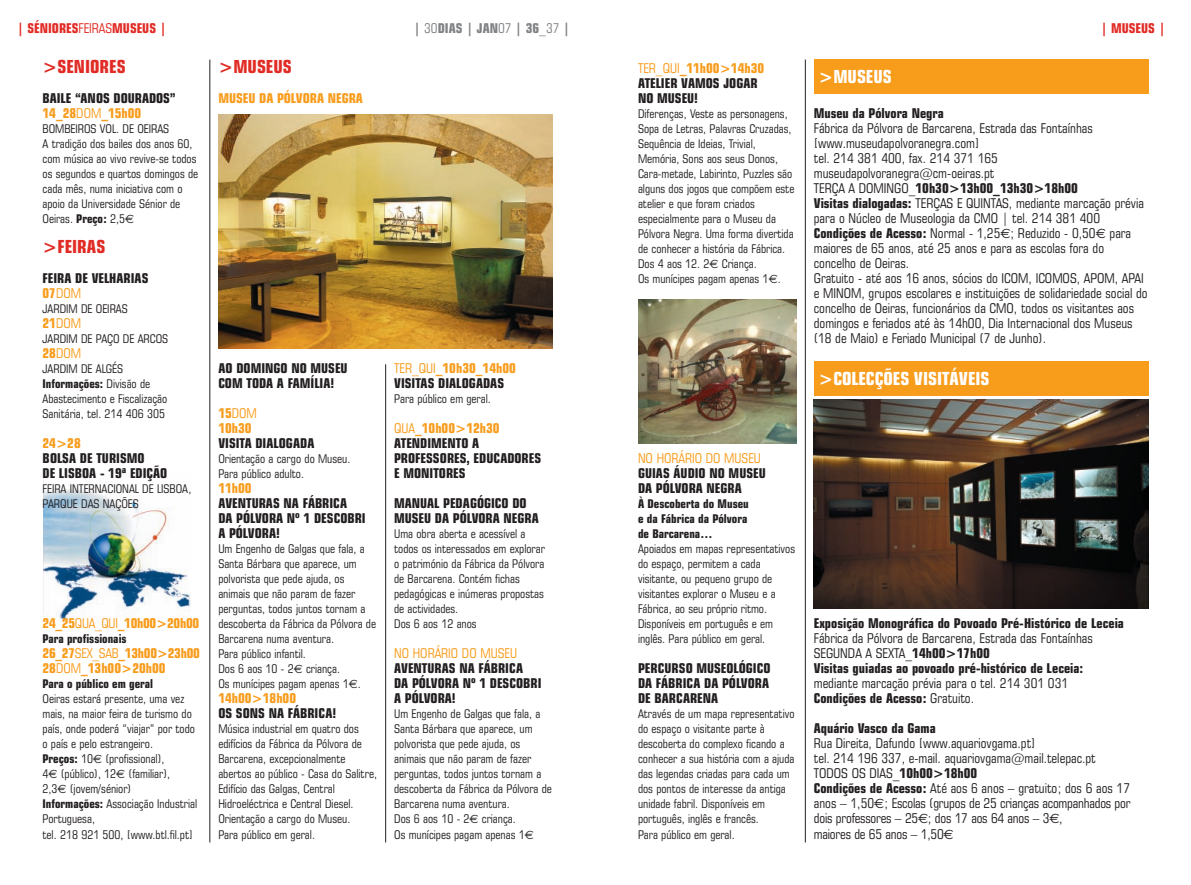
<style>
.page{position:relative;width:1191px;height:885px;background:#fff}
.page>*{position:absolute;margin:0;border:0;box-sizing:border-box;transform-origin:0 0}
.t1{font:700 condensed 18px "Square 721 BT";color:#fff}
.t2{font:700 condensed 18px "Square 721 BT";color:#e12c26}
.t3{font:condensed 13.5px/15px "Square 721 BT";color:#231f20}
.t4{font:700 condensed 13.5px/15px "Square 721 BT";color:#231f20}
.t5{font:700 condensed 13.5px/15px "Square 721 BT";letter-spacing:-.02em;color:#f89c1c}
.t6{font:700 condensed 13.5px/15px "Square 721 BT";color:#f89c1c}
.t7{font:condensed 13.5px "Square 721 BT";color:#f89c1c}
.t8{font:700 condensed 13.5px "Square 721 BT";color:#e12c26}
.t9{font:700 condensed 13.5px "Square 721 BT";color:#808285}
.t10{font:condensed 12px/15px "Square 721 BT";color:#231f20}
.t11{font:700 condensed 12px/15px "Square 721 BT";color:#231f20;text-align:justify}
.s1{font-weight:400}
.s2{color:#f89c1c}
.s3{font-weight:400;color:#f89c1c}
.s4{font-weight:700}
.s5{font-family:"Euro Sans";font-stretch:normal}
</style>
<div class="page">
<img style="left:43px;top:477px;width:148px;height:144px">
<hr style="left:385px;top:364px;width:1px;height:478px;background:#231f20">
<hr style="left:210px;top:60px;width:1px;height:782px;background:#231f20">
<hr style="left:805px;top:60px;width:1px;height:782px;background:#231f20">
<img style="left:814px;top:400px;width:334px;height:208px">
<div style="left:814px;top:60px;width:334px;height:34px;background:#f89c1c"></div>
<div style="left:814px;top:361px;width:334px;height:34px;background:#f89c1c"></div>
<img style="left:218px;top:115px;width:335px;height:234px">
<img style="left:638px;top:299px;width:159px;height:144px">
<p class="t8" style="left:17px;top:21px;width:151px">| SÉNIORES<span class="s1">FEIRAS</span>MUSEUS |</p>
<p class="t9" style="left:414px;top:21px;width:158px">| <span class="s1">30</span>DIAS | JAN<span class="s1">07</span> | 36<span class="s1">_37</span> |</p>
<h1 class="t2" style="left:43px;top:56px;width:85px">&gt;SENIORES</h1>
<p class="t4" style="left:43px;top:91px;width:135px">BAILE “ANOS DOURADOS”<br><span class="s2">14_28</span><span class="s3">DOM</span><span class="s2">_15h00</span></p>
<p class="t10" style="left:43px;top:121px;width:157px">BOMBEIROS VOL. DE OEIRAS<br>A tradição dos bailes dos anos 60, com música ao vivo revive-se todos os segundos e quartos domingos de cada mês, numa iniciativa com o apoio da Universidade Sénior de<br>Oeiras. <span class="s4">Preço:</span> 2,5<span class="s5">€</span></p>
<h1 class="t2" style="left:43px;top:236px;width:64px">&gt;FEIRAS</h1>
<p class="t4" style="left:43px;top:271px;width:107px">FEIRA DE VELHARIAS<br><span class="s2">07</span><span class="s3">DOM</span></p>
<p class="t10" style="left:43px;top:301px;width:87px">JARDIM DE OEIRAS</p>
<p class="t7" style="left:43px;top:315px;width:40px"><span class="s4">21</span>DOM</p>
<p class="t10" style="left:43px;top:331px;width:127px">JARDIM DE PAÇO DE ARCOS</p>
<p class="t7" style="left:43px;top:345px;width:40px"><span class="s4">28</span>DOM</p>
<p class="t10" style="left:43px;top:361px;width:126px">JARDIM DE ALGÉS<br><span class="s4">Informações:</span> Divisão de<br>Abastecimento e Fiscalização<br>Sanitária, tel. 214 406 305</p>
<p class="t6" style="left:43px;top:436px;width:40px">24&gt;28</p>
<p class="t4" style="left:43px;top:451px;width:126px">BOLSA DE TURISMO<br>DE LISBOA - 19ª EDIÇÃO</p>
<p class="t10" style="left:43px;top:481px;width:150px">FEIRA INTERNACIONAL DE LISBOA,<br>PARQUE DAS NAÇÕES</p>
<h1 class="t2" style="left:218px;top:56px;width:75px">&gt;MUSEUS</h1>
<p class="t6" style="left:218px;top:91px;width:146px">MUSEU DA PÓLVORA NEGRA</p>
<p class="t4" style="left:394px;top:361px;width:123px"><span class="s3">TER_QUI</span><span class="s2">_10h30_14h00<br></span>VISITAS DIALOGADAS</p>
<p class="t10" style="left:394px;top:391px;width:98px">Para público em geral.</p>
<p class="t4" style="left:394px;top:421px;width:148px"><span class="s3">QUA</span><span class="s2">_10h00&gt;12h30<br></span>ATENDIMENTO A<br>PROFESSORES, EDUCADORES<br>E MONITORES</p>
<p class="t4" style="left:394px;top:496px;width:146px">MANUAL PEDAGÓGICO DO<br>MUSEU DA PÓLVORA NEGRA</p>
<p class="t10" style="left:394px;top:526px;width:152px">Uma obra aberta e acessível a todos os interessados em explorar o património da Fábrica da Pólvora de Barcarena. Contém fichas pedagógicas e inúmeras propostas de actividades.<br>Dos 6 aos 12 anos</p>
<p class="t7" style="left:394px;top:645px;width:124px">NO HORÁRIO DO MUSEU</p>
<p class="t4" style="left:394px;top:661px;width:149px">AVENTURAS NA FÁBRICA<br>DA PÓLVORA Nº 1 DESCOBRI<br>A PÓLVORA!</p>
<p class="t10" style="left:394px;top:706px;width:159px">Um Engenho de Galgas que fala, a<br>Santa Bárbara que aparece, um polvorista que pede ajuda, os animais que não param de fazer perguntas, todos juntos tornam a descoberta da Fábrica da Pólvora de<br>Barcarena numa aventura.<br>Dos 6 aos 10 - 2<span class="s5">€</span> criança.<br>Os munícipes pagam apenas 1<span class="s5">€</span></p>
<p class="t4" style="left:218px;top:361px;width:131px">AO DOMINGO NO MUSEU<br>COM TODA A FAMÍLIA!</p>
<p class="t6" style="left:218px;top:406px;width:40px">15<span class="s1">DOM<br></span>10h30</p>
<p class="t4" style="left:218px;top:436px;width:98px">VISITA DIALOGADA</p>
<p class="t10" style="left:218px;top:451px;width:134px">Orientação a cargo do Museu.<br>Para público adulto.</p>
<p class="t6" style="left:218px;top:481px;width:35px">11h00</p>
<p class="t4" style="left:218px;top:496px;width:149px">AVENTURAS NA FÁBRICA<br>DA PÓLVORA Nº 1 DESCOBRI<br>A PÓLVORA!</p>
<p class="t10" style="left:218px;top:541px;width:159px">Um Engenho de Galgas que fala, a<br>Santa Bárbara que aparece, um polvorista que pede ajuda, os animais que não param de fazer perguntas, todos juntos tornam a descoberta da Fábrica da Pólvora de<br>Barcarena numa aventura.<br>Para público infantil.<br>Dos 6 aos 10 - 2<span class="s5">€</span> criança.<br>Os munícipes pagam apenas 1<span class="s5">€</span>.</p>
<p class="t6" style="left:218px;top:691px;width:79px">14h00&gt;18h00</p>
<p class="t4" style="left:218px;top:706px;width:119px">OS SONS NA FÁBRICA!</p>
<p class="t10" style="left:218px;top:721px;width:160px">Música industrial em quatro dos edifícios da Fábrica da Pólvora de<br>Barcarena, excepcionalmente abertos ao público - Casa do Salitre,<br>Edifício das Galgas, Central<br>Hidroeléctrica e Central Diesel.<br>Orientação a cargo do Museu.<br>Para público em geral.</p>
<p class="t5" style="left:43px;top:616px;width:158px">24_25<span class="s1">QUA_QUI</span>_10h00&gt;20h00</p>
<p class="t11" style="left:43px;top:631px;width:86px">Para profissionais</p>
<p class="t5" style="left:43px;top:646px;width:159px">26_27<span class="s1">SEX_SAB</span>_13h00&gt;23h00<br>28<span class="s1">DOM</span>_13h00&gt;20h00</p>
<p class="t11" style="left:43px;top:676px;width:112px">Para o público em geral</p>
<p class="t10" style="left:43px;top:691px;width:156px">Oeiras estará presente, uma vez mais, na maior feira de turismo do país, onde poderá “viajar” por todo o país e pelo estrangeiro.<br><span class="s4">Preços:</span> 10<span class="s5">€</span> (profissional),<br>4<span class="s5">€</span> (público), 12<span class="s5">€</span> (familiar),<br>2,3<span class="s5">€</span> (jovem/sénior)<br><span class="s4">Informações:</span> Associação Industrial<br>Portuguesa,<br>tel. 218 921 500, [www.btl.fil.pt]</p>
<p class="t4" style="left:638px;top:61px;width:128px"><span class="s3">TER_QUI</span><span class="s2">_11h00&gt;14h30<br></span>ATELIER VAMOS JOGAR<br>NO MUSEU!</p>
<p class="t10" style="left:638px;top:106px;width:158px">Diferenças, Veste as personagens,<br>Sopa de Letras, Palavras Cruzadas,<br>Sequência de Ideias, Trivial,<br>Memória, Sons aos seus Donos,<br>Cara-metade, Labirinto, Puzzles são alguns dos jogos que compõem este atelier e que foram criados especialmente para o Museu da<br>Pólvora Negra. Uma forma divertida de conhecer a história da Fábrica.<br>Dos 4 aos 12. 2<span class="s5">€</span> Criança.<br>Os munícipes pagam apenas 1<span class="s5">€</span>.</p>
<h1 class="t1" style="left:818px;top:66px;width:75px">&gt;MUSEUS</h1>
<p class="t8" style="left:1100px;top:21px;width:66px">| MUSEUS |</p>
<p class="t4" style="left:814px;top:106px;width:131px">Museu da Pólvora Negra</p>
<p class="t3" style="left:814px;top:121px;width:335px">Fábrica da Pólvora de Barcarena, Estrada das Fontaínhas [www.museudapolvoranegra.com]<br>tel. 214 381 400, fax. 214 371 165 museudapolvoranegra@cm-oeiras.pt<br>TERÇA A DOMINGO_<span class="s4">10h30&gt;13h00_13h30&gt;18h00<br>Visitas dialogadas:</span> TERÇAS E QUINTAS, mediante marcação prévia para o Núcleo de Museologia da CMO | tel. 214 381 400<br><span class="s4">Condições de Acesso:</span> Normal - 1,25<span class="s5">€</span>; Reduzido - 0,50<span class="s5">€</span> para maiores de 65 anos, até 25 anos e para as escolas fora do concelho de Oeiras.<br>Gratuito - até aos 16 anos, sócios do ICOM, ICOMOS, APOM, APAI e MINOM, grupos escolares e instituições de solidariedade social do concelho de Oeiras, funcionários da CMO, todos os visitantes aos domingos e feriados até às 14h00, Dia Internacional dos Museus (18 de Maio) e Feriado Municipal (7 de Junho).</p>
<h1 class="t1" style="left:818px;top:368px;width:173px">&gt;COLECÇÕES VISITÁVEIS</h1>
<p class="t7" style="left:638px;top:450px;width:124px">NO HORÁRIO DO MUSEU</p>
<p class="t4" style="left:638px;top:466px;width:129px">GUIAS ÁUDIO NO MUSEU<br>DA PÓLVORA NEGRA</p>
<p class="t11" style="left:638px;top:496px;width:112px">À Descoberta do Museu e da Fábrica da Pólvora de Barcarena…</p>
<p class="t10" style="left:638px;top:541px;width:159px">Apoiados em mapas representativos do espaço, permitem a cada visitante, ou pequeno grupo de visitantes explorar o Museu e a<br>Fábrica, ao seu próprio ritmo.<br>Disponíveis em português e em inglês. Para público em geral.</p>
<p class="t4" style="left:638px;top:661px;width:134px;text-align:justify">PERCURSO MUSEOLÓGICO DA FÁBRICA DA PÓLVORA DE BARCARENA</p>
<p class="t10" style="left:638px;top:706px;width:158px">Através de um mapa representativo do espaço o visitante parte à descoberta do complexo ficando a conhecer a sua história com a ajuda das legendas criadas para cada um dos pontos de interesse da antiga unidade fabril. Disponíveis em português, inglês e francês.<br>Para público em geral.</p>
<p class="t4" style="left:814px;top:616px;width:312px">Exposição Monográfica do Povoado Pré-Histórico de Leceia</p>
<p class="t3" style="left:814px;top:631px;width:280px">Fábrica da Pólvora de Barcarena, Estrada das Fontaínhas<br>SEGUNDA A SEXTA_<span class="s4">14h00&gt;17h00<br>Visitas guiadas ao povoado pré-histórico de Leceia:</span></p>
<p class="t3" style="left:814px;top:676px;width:256px">mediante marcação prévia para o tel. 214 301 031<br><span class="s4">Condições de Acesso:</span> Gratuito.</p>
<p class="t4" style="left:814px;top:721px;width:123px">Aquário Vasco da Gama</p>
<p class="t3" style="left:814px;top:736px;width:318px">Rua Direita, Dafundo [www.aquariovgama.pt]<br>tel. 214 196 337, e-mail. aquariovgama@mail.telepac.pt TODOS OS DIAS_<span class="s4">10h00&gt;18h00<br>Condições de Acesso:</span> Até aos 6 anos – gratuito; dos 6 aos 17 anos – 1,50<span class="s5">€</span>; Escolas (grupos de 25 crianças acompanhados por dois professores – 25<span class="s5">€</span>; dos 17 aos 64 anos – 3<span class="s5">€</span>,<br>maiores de 65 anos – 1,50<span class="s5">€</span></p>
</div>
